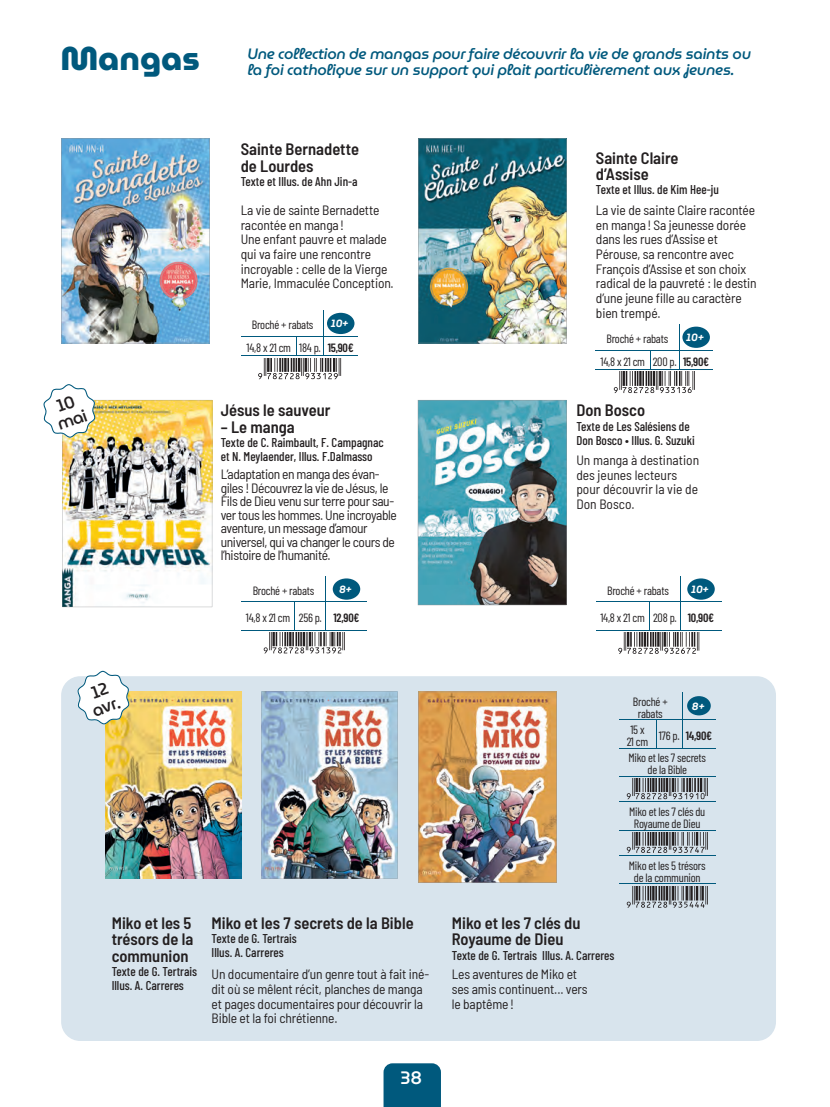
<style>
.page{position:relative;width:830px;height:1107px;background:#fff}
.page>*{position:absolute;margin:0;border:0;box-sizing:border-box;transform-origin:0 0}
.t1{font:800 33px "Museo Moderno";color:#00597d}
.t2{font:500 18px "Museo Moderno";color:#fff}
.t3{font:500 17.1px/17.1px "Museo Moderno";color:#231f20;text-align:center}
.t4{font:600 semi-condensed 16.5px/16.5px "Barlow";color:#231f20}
.t5{font:italic 500 15px/15.8px "Museo Moderno";letter-spacing:-.02em;color:#00597d}
.t6{font:semi-condensed 13.5px/14.7px "Barlow";letter-spacing:-.01em;color:#231f20}
.t7{font:semi-condensed 13.5px/13.5px "Barlow";letter-spacing:-.03em;color:#231f20}
.t8{font:500 12.75px/14.2px "Barlow Condensed";color:#231f20}
.t9{font:12px/12px "Barlow Condensed";letter-spacing:-.02em;color:#231f20;text-align:center}
.t10{font:italic 600 10.5px "Museo Moderno";color:#fff}
.s1{font-weight:600}
</style>
<div class="page">
<div style="left:383px;top:1063px;width:58px;height:44px;background:#00597d"></div>
<img style="left:418px;top:400px;width:148px;height:205px">
<hr style="left:595px;top:601px;width:54px;height:1px;background:#00597d">
<hr style="left:680px;top:601px;width:41px;height:1px;background:#00597d">
<hr style="left:595px;top:630px;width:54px;height:1px;background:#00597d">
<hr style="left:680px;top:630px;width:41px;height:1px;background:#00597d">
<div style="left:687px;top:578px;width:27px;height:22px;background:#00597d;border-radius:50%"></div>
<svg style="left:618px;top:576px;width:81px;height:77px"></svg>
<hr style="left:241px;top:601px;width:54px;height:1px;background:#00597d">
<hr style="left:326px;top:601px;width:41px;height:1px;background:#00597d">
<hr style="left:241px;top:630px;width:54px;height:1px;background:#00597d">
<hr style="left:326px;top:630px;width:41px;height:1px;background:#00597d">
<div style="left:333px;top:578px;width:27px;height:22px;background:#00597d;border-radius:50%"></div>
<svg style="left:264px;top:576px;width:81px;height:77px"></svg>
<img style="left:418px;top:139px;width:148px;height:204px">
<img style="left:61px;top:139px;width:148px;height:204px">
<hr style="left:241px;top:336px;width:55px;height:1px;background:#00597d">
<hr style="left:324px;top:336px;width:33px;height:1px;background:#00597d">
<hr style="left:241px;top:356px;width:55px;height:1px;background:#00597d">
<hr style="left:324px;top:356px;width:33px;height:1px;background:#00597d">
<div style="left:327px;top:313px;width:27px;height:21px;background:#00597d;border-radius:50%"></div>
<svg style="left:258px;top:311px;width:83px;height:68px"></svg>
<hr style="left:595px;top:350px;width:55px;height:1px;background:#00597d">
<hr style="left:679px;top:350px;width:34px;height:1px;background:#00597d">
<hr style="left:595px;top:369px;width:55px;height:1px;background:#00597d">
<hr style="left:679px;top:369px;width:34px;height:1px;background:#00597d">
<div style="left:682px;top:327px;width:27px;height:21px;background:#00597d;border-radius:50%"></div>
<svg style="left:613px;top:324px;width:81px;height:69px"></svg>
<div style="left:61px;top:676px;width:715px;height:365px;background:#d8e4ed;border-radius:19px"></div>
<img style="left:262px;top:692px;width:135px;height:187px">
<img style="left:106px;top:692px;width:135px;height:187px">
<img style="left:418px;top:692px;width:138px;height:191px">
<hr style="left:618px;top:720px;width:38px;height:1px;background:#00597d">
<hr style="left:682px;top:720px;width:33px;height:1px;background:#00597d">
<hr style="left:618px;top:748px;width:38px;height:1px;background:#00597d">
<svg style="left:656px;top:719px;width:26px;height:30px"></svg>
<hr style="left:682px;top:748px;width:33px;height:1px;background:#00597d">
<hr style="left:618px;top:776px;width:38px;height:1px;background:#00597d">
<hr style="left:682px;top:776px;width:33px;height:1px;background:#00597d">
<hr style="left:618px;top:802px;width:38px;height:1px;background:#00597d">
<hr style="left:682px;top:802px;width:33px;height:1px;background:#00597d">
<hr style="left:618px;top:830px;width:38px;height:1px;background:#00597d">
<hr style="left:682px;top:830px;width:33px;height:1px;background:#00597d">
<hr style="left:618px;top:855px;width:38px;height:1px;background:#00597d">
<hr style="left:682px;top:855px;width:33px;height:1px;background:#00597d">
<hr style="left:618px;top:884px;width:38px;height:1px;background:#00597d">
<hr style="left:682px;top:884px;width:33px;height:1px;background:#00597d">
<div style="left:687px;top:696px;width:23px;height:19px;background:#00597d;border-radius:50%"></div>
<svg style="left:626px;top:776px;width:81px;height:27px"></svg>
<svg style="left:626px;top:830px;width:81px;height:26px"></svg>
<svg style="left:626px;top:884px;width:81px;height:23px"></svg>
<img style="left:43px;top:384px;width:169px;height:223px">
<svg style="left:76px;top:670px;width:54px;height:55px"></svg>
<h1 class="t1" style="left:61px;top:34px;width:140px">Mangas</h1>
<p class="t5" style="left:247px;top:45px;width:505px">Une collection de mangas pour faire découvrir la vie de grands saints ou la foi catholique sur un support qui plait particulièrement aux jeunes.</p>
<p class="t3" style="left:49px;top:400px;width:32px;rotate:-19deg">10 mai</p>
<p class="t3" style="left:84px;top:686px;width:30px;text-align:left;rotate:-19deg">12 avr.</p>
<p class="t4" style="left:241px;top:140px;width:120px">Sainte Bernadette de Lourdes</p>
<p class="t8" style="left:241px;top:173px;width:118px">Texte et Illus. de Ahn Jin-a</p>
<p class="t6" style="left:241px;top:202px;width:154px">La vie de sainte Bernadette racontée en manga !<br>Une enfant pauvre et malade qui va faire une rencontre incroyable : celle de la Vierge<br>Marie, Immaculée Conception.</p>
<p class="t9" style="left:252px;top:318px;width:63px">Broché + rabats</p>
<p class="t10" style="left:331px;top:316px;width:19px">10+</p>
<p class="t9" style="left:247px;top:341px;width:109px">14,8 x 21 cm 184 p. <span class="s1">15,90€</span></p>
<p class="t4" style="left:221px;top:401px;width:111px">Jésus le sauveur</p>
<p class="t4" style="left:221px;top:418px;width:75px">– Le manga</p>
<p class="t8" style="left:221px;top:435px;width:164px">Texte de C. Raimbault, F. Campagnac et N. Meylaender, Illus. F.Dalmasso</p>
<p class="t7" style="left:221px;top:467px;width:177px">L’adaptation en manga des évan&shy;giles ! Découvrez la vie de Jésus, le Fils de Dieu venu sur terre pour sau&shy;ver tous les hommes. Une incroyable aventure, un message d’amour universel, qui va changer le cours de l’histoire de l’humanité.</p>
<p class="t9" style="left:253px;top:584px;width:63px">Broché + rabats</p>
<p class="t10" style="left:339px;top:581px;width:14px">8+</p>
<p class="t9" style="left:246px;top:611px;width:115px">14,8 x 21 cm 256 p. <span class="s1">12,90€</span></p>
<p class="t4" style="left:112px;top:913px;width:83px;text-align:justify">Miko et les 5 trésors de la communion</p>
<p class="t8" style="left:112px;top:963px;width:87px">Texte de G. Tertrais<br>Illus. A. Carreres</p>
<p class="t4" style="left:211px;top:913px;width:203px">Miko et les 7 secrets de la Bible</p>
<p class="t8" style="left:211px;top:930px;width:87px">Texte de G. Tertrais<br>Illus. A. Carreres</p>
<p class="t6" style="left:211px;top:966px;width:219px">Un documentaire d’un genre tout à fait iné&shy;dit où se mêlent récit, planches de manga et pages documentaires pour découvrir la Bible et la foi chrétienne.</p>
<h2 class="t2" style="left:400px;top:1064px;width:23px">38</h2>
<p class="t4" style="left:596px;top:148px;width:84px">Sainte Claire d’Assise</p>
<p class="t8" style="left:596px;top:182px;width:125px">Texte et Illus. de Kim Hee-ju</p>
<p class="t6" style="left:596px;top:202px;width:162px">La vie de sainte Claire racontée en manga ! Sa jeunesse dorée dans les rues d’Assise et<br>Pérouse, sa rencontre avec<br>François d’Assise et son choix radical de la pauvreté : le destin d’une jeune fille au caractère bien trempé.</p>
<p class="t9" style="left:606px;top:332px;width:63px">Broché + rabats</p>
<p class="t10" style="left:686px;top:330px;width:19px">10+</p>
<p class="t9" style="left:600px;top:355px;width:110px">14,8 x 21 cm 200 p. <span class="s1">15,90€</span></p>
<p class="t4" style="left:576px;top:401px;width:70px">Don Bosco</p>
<p class="t8" style="left:576px;top:418px;width:120px">Texte de Les Salésiens de<br>Don Bosco • Illus. G. Suzuki</p>
<p class="t6" style="left:576px;top:452px;width:124px">Un manga à destination des jeunes lecteurs pour découvrir la vie de<br>Don Bosco.</p>
<p class="t9" style="left:607px;top:584px;width:63px">Broché + rabats</p>
<p class="t10" style="left:691px;top:581px;width:19px">10+</p>
<p class="t9" style="left:600px;top:611px;width:115px">14,8 x 21 cm 208 p. <span class="s1">10,90€</span></p>
<p class="t9" style="left:633px;top:695px;width:36px">Broché + rabats</p>
<p class="t10" style="left:692px;top:698px;width:14px">8+</p>
<p class="t9" style="left:626px;top:723px;width:23px">15 x<br>21 cm</p>
<p class="t9" style="left:628px;top:724px;width:85px;line-height:22.2px;text-align:left;text-indent:30px">176 p. <span class="s1">14,90€<br></span>Miko et les 7 secrets</p>
<p class="t9" style="left:647px;top:763px;width:41px">de la Bible</p>
<p class="t9" style="left:629px;top:805px;width:78px">Miko et les 7 clés du<br>Royaume de Dieu</p>
<p class="t9" style="left:629px;top:859px;width:78px">Miko et les 5 trésors de la communion</p>
<p class="t4" style="left:452px;top:913px;width:130px">Miko et les 7 clés du<br>Royaume de Dieu</p>
<p class="t8" style="left:452px;top:947px;width:164px">Texte de G. Tertrais Illus. A. Carreres</p>
<p class="t6" style="left:452px;top:966px;width:137px">Les aventures de Miko et ses amis continuent... vers le baptême !</p>
</div>
